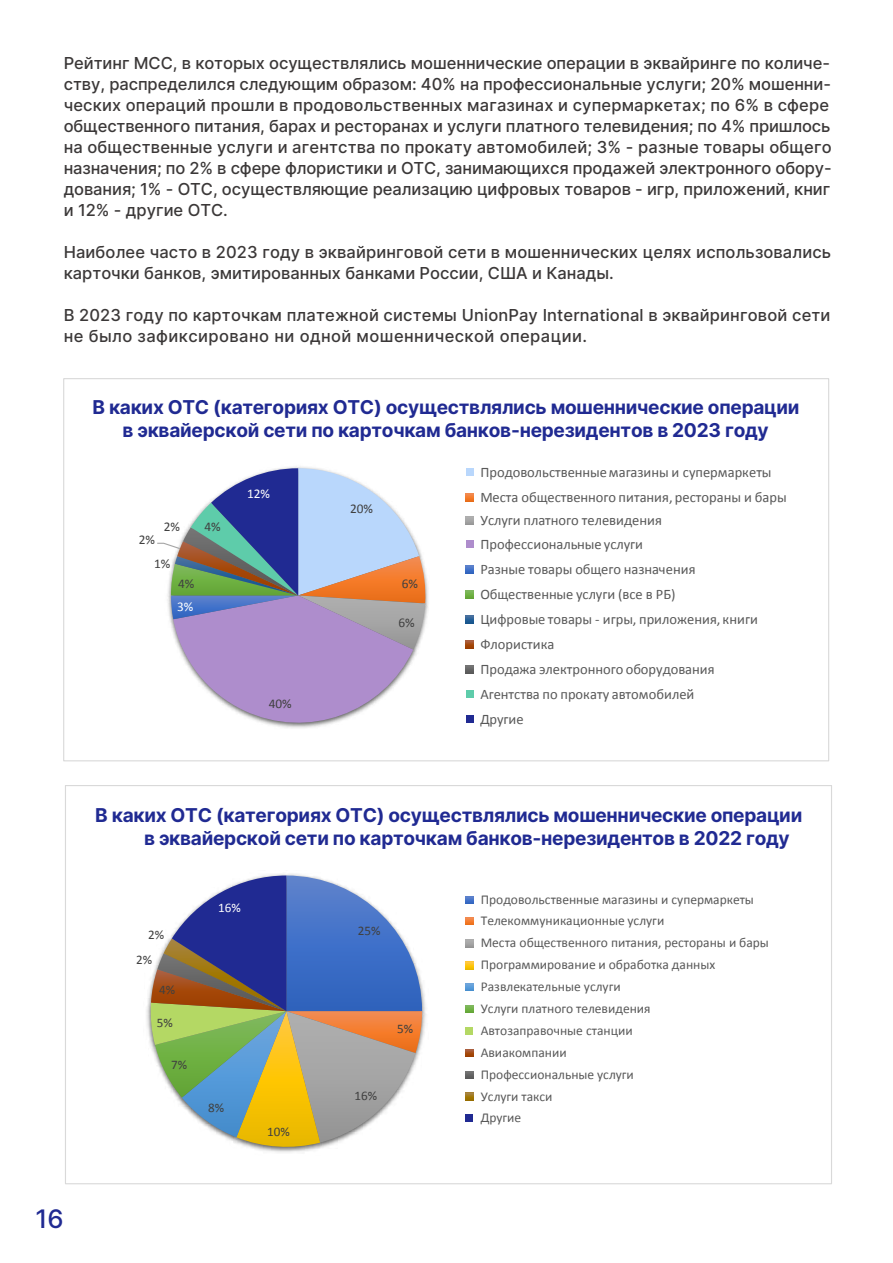
<style>
.page{position:relative;width:893px;height:1263px;background:#fff}
.page>*{position:absolute;margin:0;border:0;box-sizing:border-box;transform-origin:0 0}
.t1{font:500 25.5px "Inter";color:#202a92}
.t2{font:700 19.05px/22.6px "Inter";letter-spacing:-.015em;color:#202a92;text-align:center}
.t3{font:500 16.5px/21px "Inter";color:#3b3838}
.t4{font:14.55px/25px "Calibri";color:#595959}
.t5{font:13.5px/21.8px "Calibri";color:#595959}
.t6{font:13.35px "Calibri";color:#404040}
.t7{font:13.35px "Calibri";color:#fff}
.t8{font:13.2px "Calibri";color:#404040}
.t9{font:13.05px "Calibri";color:#404040}
.t10{font:13.05px "Calibri";color:#fff}
</style>
<div class="page">
<img style="left:426px;top:591px;width:2px;height:28px">
<svg style="left:157px;top:468px;width:269px;height:260px"></svg>
<div style="left:466px;top:468px;width:8px;height:8px;background:#b9d7fc"></div>
<svg style="left:466px;top:493px;width:8px;height:8px"></svg>
<svg style="left:466px;top:517px;width:8px;height:8px"></svg>
<div style="left:466px;top:540px;width:8px;height:8px;background:#ae8dcc"></div>
<svg style="left:466px;top:565px;width:8px;height:8px"></svg>
<svg style="left:466px;top:590px;width:8px;height:8px"></svg>
<svg style="left:466px;top:615px;width:8px;height:8px"></svg>
<svg style="left:466px;top:640px;width:8px;height:8px"></svg>
<svg style="left:466px;top:665px;width:8px;height:8px"></svg>
<div style="left:466px;top:690px;width:8px;height:8px;background:#5eccaa"></div>
<div style="left:466px;top:715px;width:8px;height:8px;background:#202a92"></div>
<img style="left:422px;top:1006px;width:4px;height:35px">
<img style="left:146px;top:1019px;width:4px;height:24px">
<img style="left:146px;top:988px;width:4px;height:31px">
<svg style="left:150px;top:875px;width:272px;height:275px"></svg>
<svg style="left:465px;top:896px;width:8px;height:8px"></svg>
<svg style="left:465px;top:917px;width:8px;height:8px"></svg>
<svg style="left:465px;top:940px;width:8px;height:7px"></svg>
<svg style="left:465px;top:962px;width:8px;height:7px"></svg>
<svg style="left:465px;top:983px;width:8px;height:8px"></svg>
<svg style="left:465px;top:1005px;width:8px;height:8px"></svg>
<div style="left:465px;top:1027px;width:8px;height:8px;background:#b4d864"></div>
<svg style="left:465px;top:1049px;width:8px;height:8px"></svg>
<svg style="left:465px;top:1071px;width:8px;height:7px"></svg>
<svg style="left:465px;top:1093px;width:8px;height:7px"></svg>
<div style="left:465px;top:1114px;width:8px;height:8px;background:#202a92"></div>
<p class="t3" style="left:64px;top:52px;width:769px">Рейтинг МСС, в которых осуществлялись мошеннические операции в эквайринге по количе&shy;ству, распределился следующим образом: 40% на профессиональные услуги; 20% мошенни&shy;ческих операций прошли в продовольственных магазинах и супермаркетах; по 6% в сфере общественного питания, барах и ресторанах и услуги платного телевидения; по 4% пришлось на общественные услуги и агентства по прокату автомобилей; 3% - разные товары общего назначения; по 2% в сфере флористики и ОТС, занимающихся продажей электронного обору&shy;дования; 1% - ОТС, осуществляющие реализацию цифровых товаров - игр, приложений, книг и 12% - другие ОТС.</p>
<p class="t3" style="left:64px;top:241px;width:769px">Наиболее часто в 2023 году в эквайринговой сети в мошеннических целях использовались карточки банков, эмитированных банками России, США и Канады.</p>
<p class="t3" style="left:64px;top:304px;width:768px">В 2023 году по карточкам платежной системы UnionPay International в эквайринговой сети не было зафиксировано ни одной мошеннической операции.</p>
<p class="t2" style="left:92px;top:396px;width:708px">В каких ОТС (категориях ОТС) осуществлялись мошеннические операции в эквайерской сети по карточкам банков-нерезидентов в 2023 году</p>
<p class="t4" style="left:480px;top:459px;width:308px">Продовольственныемагазины и супермаркеты<br>Места общественного питания, рестораны и бары</p>
<p class="t4" style="left:480px;top:508px;width:183px;line-height:23.5px">Услуги платного телевидения<br>Профессиональные услуги</p>
<p class="t4" style="left:480px;top:556px;width:279px">Разные товары общего назначения<br>Общественные услуги (все в РБ)<br>Цифровые товары - игры, приложения, книги<br>Флористика<br>Продажа электронного оборудования<br>Агентства по прокату автомобилей<br>Другие</p>
<p class="t7" style="left:247px;top:485px;width:24px">12%</p>
<p class="t6" style="left:350px;top:501px;width:24px">20%</p>
<p class="t6" style="left:164px;top:518px;width:18px">2%</p>
<p class="t6" style="left:204px;top:518px;width:18px">4%</p>
<p class="t6" style="left:139px;top:531px;width:18px">2%</p>
<p class="t6" style="left:154px;top:555px;width:18px">1%</p>
<p class="t6" style="left:402px;top:575px;width:18px">6%</p>
<p class="t6" style="left:398px;top:614px;width:18px">6%</p>
<p class="t6" style="left:178px;top:575px;width:18px">4%</p>
<p class="t7" style="left:177px;top:598px;width:18px">3%</p>
<p class="t6" style="left:269px;top:696px;width:24px">40%</p>
<p class="t2" style="left:144px;top:802px;width:660px;line-height:23.5px;text-align:left;text-indent:-49px">В каких ОТС (категориях ОТС) осуществлялись мошеннические операции в эквайерской сети по карточкам банков-нерезидентов в 2022 году</p>
<h1 class="t1" style="left:36px;top:1200px;width:30px">16</h1>
<p class="t8" style="left:148px;top:926px;width:18px">2%</p>
<p class="t9" style="left:136px;top:952px;width:18px">2%</p>
<p class="t9" style="left:159px;top:981px;width:18px">4%</p>
<p class="t9" style="left:157px;top:1014px;width:18px">5%</p>
<p class="t9" style="left:171px;top:1057px;width:18px">7%</p>
<p class="t10" style="left:218px;top:899px;width:24px">16%</p>
<p class="t9" style="left:208px;top:1099px;width:18px">8%</p>
<p class="t9" style="left:267px;top:1123px;width:24px">10%</p>
<p class="t8" style="left:358px;top:922px;width:24px">25%</p>
<p class="t9" style="left:397px;top:1021px;width:18px">5%</p>
<p class="t9" style="left:355px;top:1087px;width:24px">16%</p>
<p class="t5" style="left:481px;top:888px;width:290px">Продовольственные магазины и супермаркеты<br>Телекоммуникационные услуги<br>Места общественного питания, рестораны и бары<br>Программирование и обработка данных<br>Развлекательные услуги<br>Услуги платного телевидения<br>Автозаправочные станции<br>Авиакомпании<br>Профессиональные услуги<br>Услуги такси<br>Другие</p>
</div>
